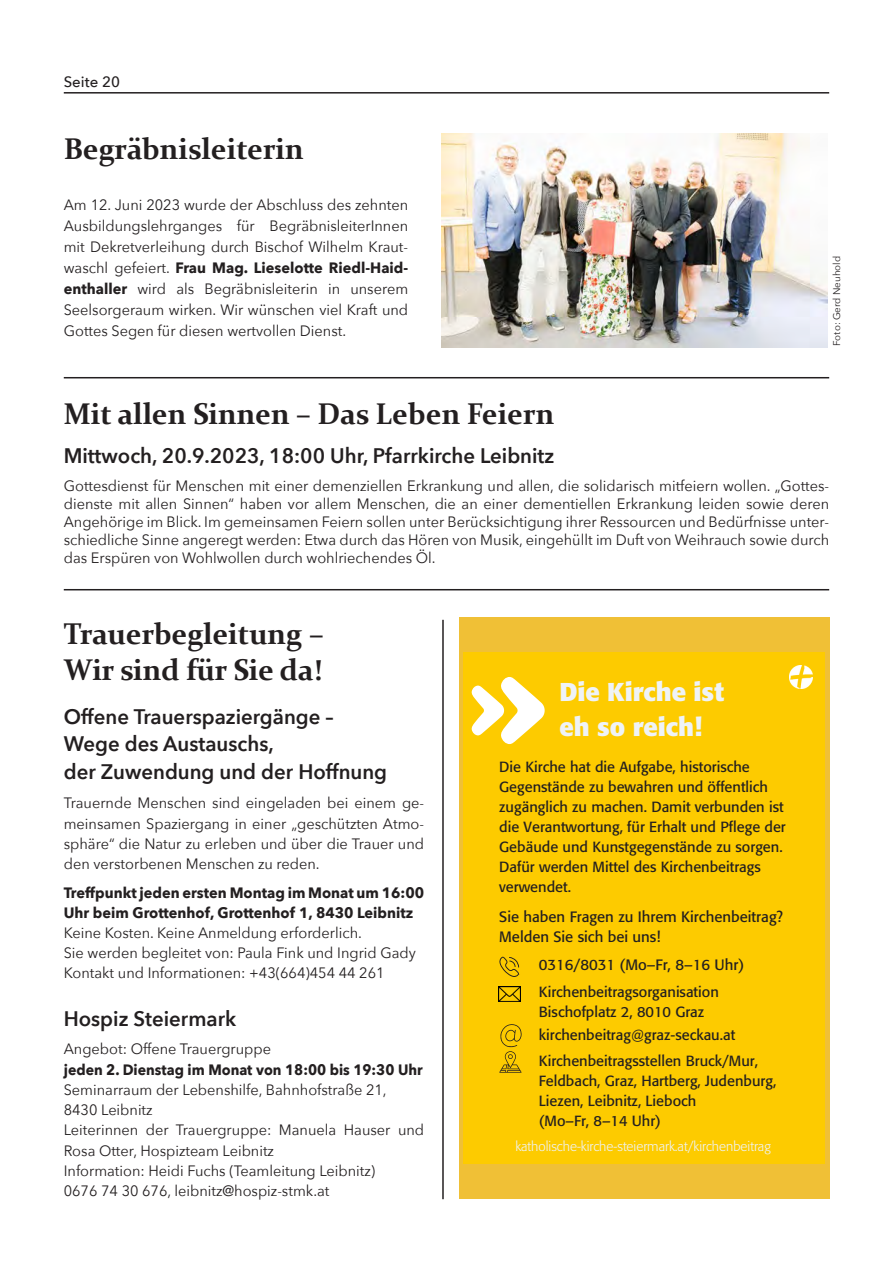
<style>
.page{position:relative;width:893px;height:1263px;background:#fff}
.page>*{position:absolute;margin:0;border:0;box-sizing:border-box;transform-origin:0 0}
.t1{font:700 30px "Constantia";color:#231f20}
.t2{font:700 25.5px/35.5px "Formata BQ";color:#eff3f7}
.t3{font:600 21px "Avenir Next";color:#231f20}
.t4{font:15px/21px "Avenir Next";color:#231f20;text-align:justify}
.t5{font:700 15px/20.2px "Avenir Next";color:#231f20}
.t6{font:700 15px "Avenir Next";color:#231f20;scale:.94 1}
.t7{font:500 15px "Avenir Next";color:#231f20}
.t8{font:14.85px/20.5px "Formata BQ";color:#231f20}
.t9{font:14.55px/20.1px "Formata BQ";color:#231f20}
.t10{font:300 13.35px "Formata BQ";color:#eff3f7}
.t11{font:9.75px "Avenir Next";color:#231f20}
.s1{font-weight:700}
</style>
<div class="page">
<hr style="left:64px;top:92px;width:765px;height:2px;background:#231f20">
<img style="left:441px;top:134px;width:386px;height:213px">
<hr style="left:64px;top:377px;width:765px;height:1px;background:#231f20">
<hr style="left:64px;top:589px;width:765px;height:1px;background:#231f20">
<div style="left:459px;top:618px;width:370px;height:581px;background:#f0c036"></div>
<div style="left:463px;top:652px;width:362px;height:512px;background:#fdcb00"></div>
<img style="left:498px;top:987px;width:23px;height:15px">
<svg style="left:499px;top:956px;width:21px;height:21px"></svg>
<svg style="left:499px;top:1024px;width:23px;height:49px"></svg>
<img style="left:789px;top:666px;width:23px;height:23px">
<svg style="left:471px;top:677px;width:74px;height:67px"></svg>
<hr style="left:442px;top:620px;width:2px;height:579px;background:#231f20">
<p class="t7" style="left:64px;top:69px;width:58px">Seite 20</p>
<p class="t1" style="left:64px;top:128px;width:242px">Begräbnisleiterin</p>
<p class="t4" style="left:64px;top:193px;width:346px">Am 12. Juni 2023 wurde der Abschluss des zehnten Ausbildungslehrganges für BegräbnisleiterInnen mit Dekretverleihung durch Bischof Wilhelm Kraut&shy;waschl gefeiert. <span class="s1">Frau Mag. Lieselotte Riedl-Haid&shy;enthaller</span> wird als Begräbnisleiterin in unserem Seelsorgeraum wirken. Wir wünschen viel Kraft und Gottes Segen für diesen wertvollen Dienst.</p>
<p class="t1" style="left:64px;top:393px;width:492px">Mit allen Sinnen – Das Leben Feiern</p>
<p class="t11" style="left:829px;top:345px;width:91px;rotate:-90deg">Foto: Gerd Neuhold</p>
<p class="t3" style="left:64px;top:437px;width:492px">Mittwoch, 20.9.2023, 18:00 Uhr, Pfarrkirche Leibnitz</p>
<p class="t4" style="left:64px;top:476px;width:767px;line-height:18px">Gottesdienst für Menschen mit einer demenziellen Erkrankung und allen, die solidarisch mitfeiern wollen. „Gottes&shy;dienste mit allen Sinnen“ haben vor allem Menschen, die an einer dementiellen Erkrankung leiden sowie deren Angehörige im Blick. Im gemeinsamen Feiern sollen unter Berücksichtigung ihrer Ressourcen und Bedürfnisse unter&shy;schiedliche Sinne angeregt werden: Etwa durch das Hören von Musik, eingehüllt im Duft von Weihrauch sowie durch das Erspüren von Wohlwollen durch wohlriechendes Öl.</p>
<p class="t1" style="left:64px;top:613px;width:261px">Trauerbegleitung –</p>
<p class="t1" style="left:64px;top:649px;width:260px">Wir sind für Sie da!</p>
<p class="t3" style="left:64px;top:698px;width:271px">Offene Trauerspaziergänge –</p>
<p class="t3" style="left:64px;top:726px;width:211px">Wege des Austauschs,</p>
<p class="t3" style="left:64px;top:753px;width:325px">der Zuwendung und der Hoffnung</p>
<p class="t4" style="left:64px;top:792px;width:362px;line-height:20.2px">Trauernde Menschen sind eingeladen bei einem ge&shy;meinsamen Spaziergang in einer „geschützten Atmo&shy;sphäre“ die Natur zu erleben und über die Trauer und den verstorbenen Menschen zu reden.</p>
<p class="t5" style="left:64px;top:882px;width:362px">Treffpunkt jeden ersten Montag im Monat um 16:00<br>Uhr beim Grottenhof, Grottenhof 1, 8430 Leibnitz</p>
<p class="t4" style="left:64px;top:922px;width:300px">Keine Kosten. Keine Anmeldung erforderlich.</p>
<p class="t4" style="left:64px;top:942px;width:354px">Sie werden begleitet von: Paula Fink und Ingrid Gady</p>
<p class="t4" style="left:64px;top:962px;width:322px">Kontakt und Informationen: +43(664)454 44 261</p>
<p class="t3" style="left:64px;top:1001px;width:174px">Hospiz Steiermark</p>
<p class="t4" style="left:64px;top:1038px;width:209px">Angebot: Offene Trauergruppe</p>
<p class="t6" style="left:64px;top:1056px;width:383px">jeden 2. Dienstag im Monat von 18:00 bis 19:30 Uhr</p>
<p class="t4" style="left:64px;top:1078px;width:324px">Seminarraum der Lebenshilfe, Bahnhofstraße 21,</p>
<p class="t4" style="left:64px;top:1099px;width:90px">8430 Leibnitz</p>
<p class="t4" style="left:64px;top:1119px;width:362px;line-height:20.2px">Leiterinnen der Trauergruppe: Manuela Hauser und<br>Rosa Otter, Hospizteam Leibnitz</p>
<p class="t4" style="left:64px;top:1159px;width:313px">Information: Heidi Fuchs (Teamleitung Leibnitz)</p>
<p class="t4" style="left:64px;top:1180px;width:267px">0676 74 30 676, leibnitz@hospiz-stmk.at</p>
<p class="t2" style="left:559px;top:674px;width:166px">Die Kirche ist eh so reich!</p>
<p class="t9" style="left:499px;top:757px;width:288px">Die Kirche hat die Aufgabe, historische Gegenstände zu bewahren und öffentlich zugänglich zu machen. Damit verbunden ist die Verantwortung, für Erhalt und Pflege der Gebäude und Kunstgegenstände zu sorgen.<br>Dafür werden Mittel des Kirchenbeitrags verwendet.</p>
<p class="t8" style="left:499px;top:906px;width:285px">Sie haben Fragen zu Ihrem Kirchenbeitrag?<br>Melden Sie sich bei uns!</p>
<p class="t8" style="left:539px;top:954px;width:207px">0316/8031 (Mo–Fr, 8–16 Uhr)</p>
<p class="t9" style="left:539px;top:982px;width:182px">Kirchenbeitragsorganisation<br>Bischofplatz 2, 8010 Graz</p>
<p class="t9" style="left:539px;top:1050px;width:239px">Kirchenbeitragsstellen Bruck/Mur,<br>Feldbach, Graz, Hartberg, Judenburg,<br>Liezen, Leibnitz, Lieboch<br>(Mo–Fr, 8–14 Uhr)</p>
<p class="t9" style="left:539px;top:1025px;width:198px">kirchenbeitrag@graz-seckau.at</p>
<p class="t10" style="left:515px;top:1138px;width:257px">katholische-kirche-steier mark.at/kirchenbeitrag</p>
</div>
